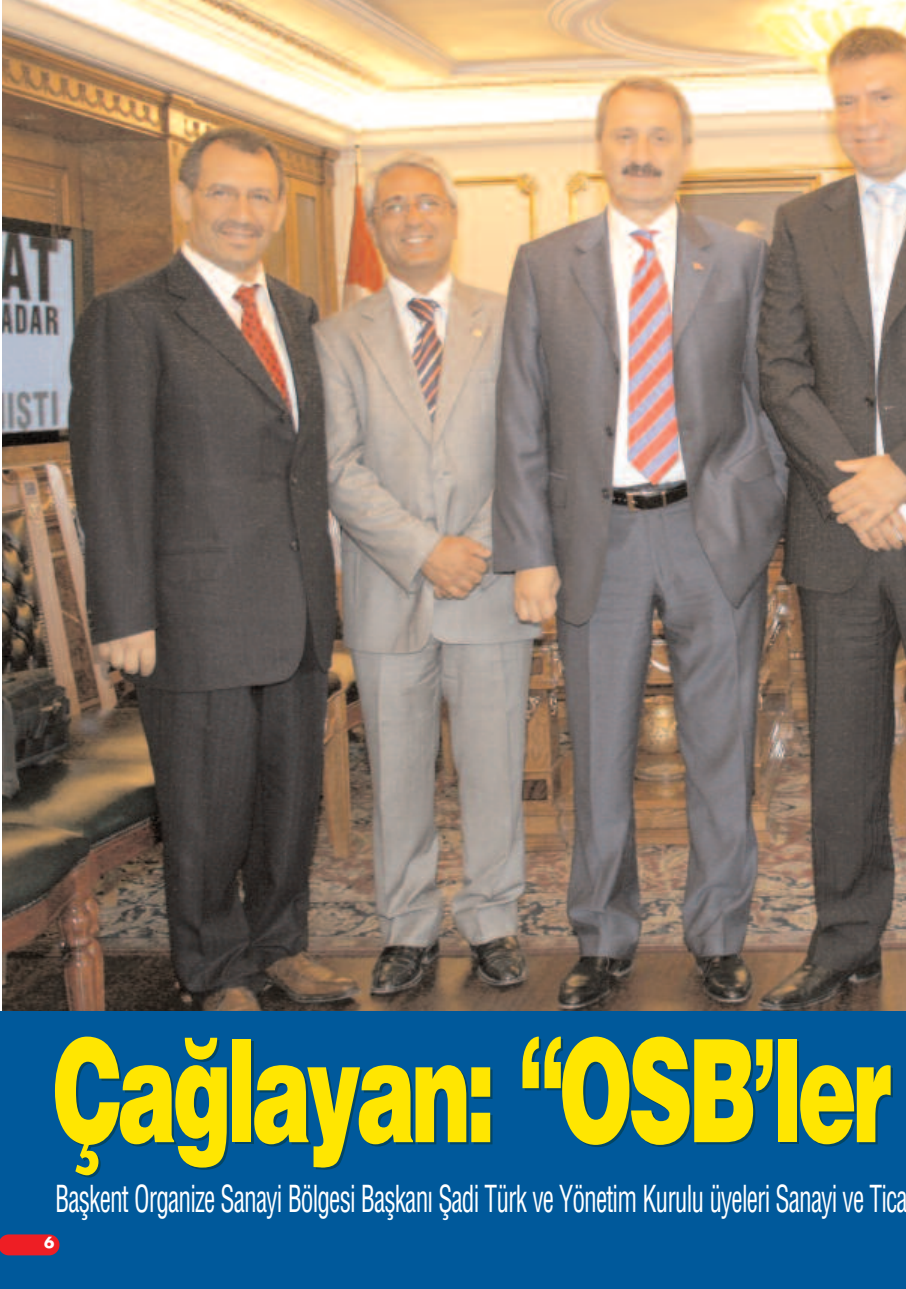
<style>
.page{position:relative;width:906px;height:1289px;background:#fff}
.page>*{position:absolute;margin:0;border:0;box-sizing:border-box;transform-origin:0 0}
.t1{font:900 142.8px "Helvetica";letter-spacing:-.055em;color:#ffe601;scale:.62 1}
.t2{font:36.3px "Helvetica Condensed";letter-spacing:-.035em;color:#fff;scale:.7 1}
.t3{font:700 15px "Futura";color:#fff}
</style>
<div class="page">
<img style="left:2px;top:0;width:904px;height:1011px">
<div style="left:0;top:1011px;width:906px;height:277px;background:#00599b"></div>
<svg style="left:0;top:1234px;width:59px;height:21px"></svg>
<h1 class="t1" style="left:53px;top:997px;width:1354px">Ça¤layan: “OSB’ler</h1>
<p class="t2" style="left:55px;top:1175px;width:1219px">Baflkent Organize Sanayi Bölgesi Baflkan› fiadi Türk ve Yönetim Kurulu üyeleri Sanayi ve Tica</p>
<p class="t3" style="left:44px;top:1232px;width:12px">6</p>
</div>
